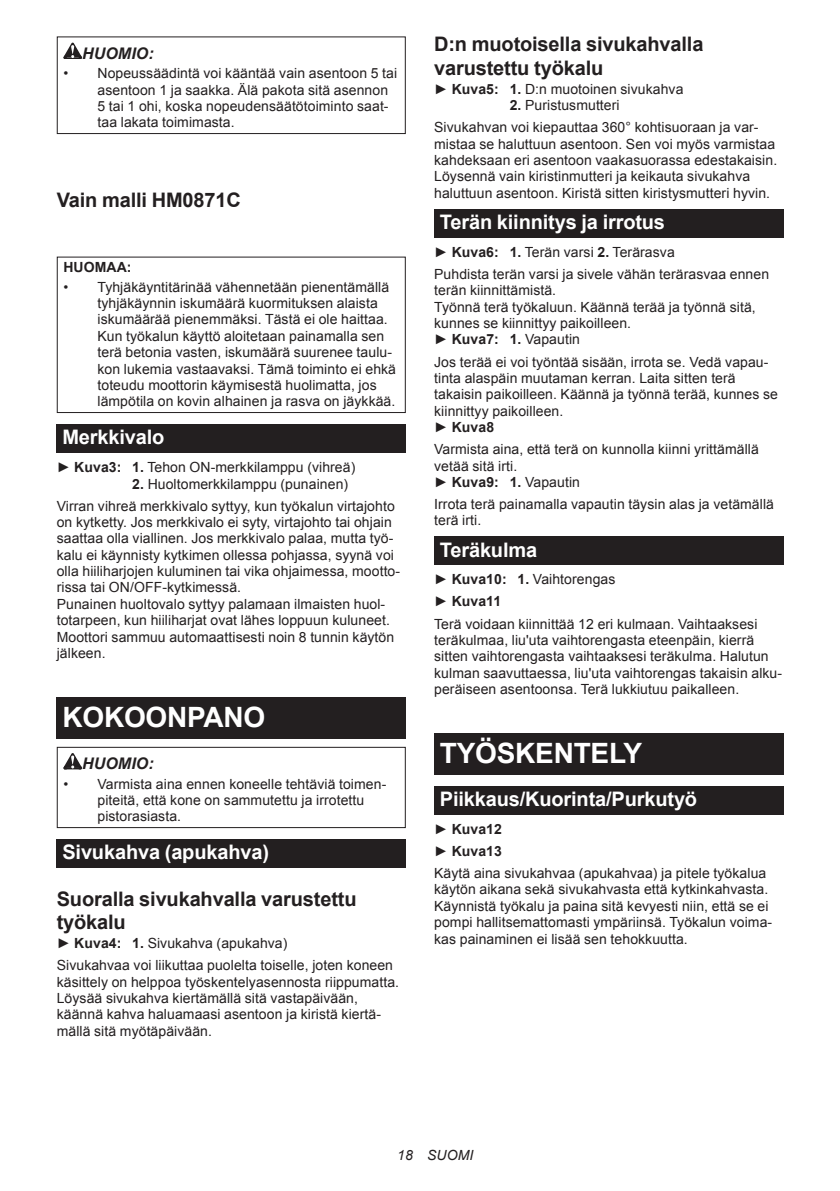
<style>
.page{position:relative;width:840px;height:1191px;background:#fff}
.page>*{position:absolute;margin:0;border:0;box-sizing:border-box;transform-origin:0 0}
.t1{font:700 28px "Arial";letter-spacing:-.01em;color:#fff}
.t2{font:700 20px/23.4px "Arial";letter-spacing:-.01em;color:#231f20}
.t3{font:700 20px "Arial";letter-spacing:-.01em;color:#fff}
.t4{font:italic 700 16px "Arial";letter-spacing:.005em;color:#231f20}
.t5{font:14px/16.4px "Arial";letter-spacing:.005em;color:#231f20}
.t6{font:italic 14px "Arial";letter-spacing:.005em;color:#231f20}
.t7{font:700 14px "Arial";letter-spacing:.005em;color:#231f20}
.s1{font-weight:700}
</style>
<div class="page">
<svg style="left:63px;top:43px;width:19px;height:16px"></svg>
<div style="left:57px;top:36px;width:348px;height:98px;border:1px solid #231f20"></div>
<div style="left:57px;top:256px;width:348px;height:157px;border:1px solid #231f20"></div>
<div style="left:57px;top:424px;width:348px;height:29px;background:#231f20"></div>
<div style="left:57px;top:697px;width:348px;height:42px;background:#231f20"></div>
<svg style="left:63px;top:753px;width:19px;height:16px"></svg>
<div style="left:57px;top:747px;width:348px;height:81px;border:1px solid #231f20"></div>
<div style="left:57px;top:839px;width:348px;height:29px;background:#231f20"></div>
<div style="left:434px;top:209px;width:348px;height:29px;background:#231f20"></div>
<div style="left:434px;top:537px;width:348px;height:28px;background:#231f20"></div>
<div style="left:434px;top:734px;width:348px;height:41px;background:#231f20"></div>
<div style="left:434px;top:786px;width:348px;height:28px;background:#231f20"></div>
<p class="t4" style="left:82px;top:43px;width:73px">HUOMIO:</p>
<p class="t5" style="left:97px;top:65px;width:301px;text-indent:-34px">• Nopeussäädintä voi kääntää vain asentoon 5 tai asentoon 1 ja saakka. Älä pakota sitä asennon 5 tai 1 ohi, koska nopeudensäätötoiminto saat&shy;taa lakata toimimasta.</p>
<h2 class="t2" style="left:57px;top:189px;width:185px">Vain malli HM0871C</h2>
<p class="t7" style="left:63px;top:258px;width:70px">HUOMAA:</p>
<p class="t5" style="left:97px;top:279px;width:300px;text-indent:-34px">• Tyhjäkäyntitärinää vähennetään pienentämällä tyhjäkäynnin iskumäärä kuormituksen alaista iskumäärää pienemmäksi. Tästä ei ole haittaa.<br>Kun työkalun käyttö aloitetaan painamalla sen terä betonia vasten, iskumäärä suurenee taulu&shy;kon lukemia vastaavaksi. Tämä toiminto ei ehkä toteudu moottorin käymisestä huolimatta, jos lämpötila on kovin alhainen ja rasva on jäykkää.</p>
<h2 class="t3" style="left:62px;top:424px;width:103px">Merkkivalo</h2>
<p class="t5" style="left:57px;top:459px;width:300px">► <span class="s1">Kuva3: 1.</span> Tehon ON-merkkilamppu (vihreä)</p>
<p class="t5" style="left:57px;top:473px;width:339px;line-height:22px;text-indent:75px"><span class="s1">2.</span> Huoltomerkkilamppu (punainen)<br>Virran vihreä merkkivalo syttyy, kun työkalun virtajohto</p>
<p class="t5" style="left:57px;top:514px;width:345px">on kytketty. Jos merkkivalo ei syty, virtajohto tai ohjain saattaa olla viallinen. Jos merkkivalo palaa, mutta työ&shy;kalu ei käynnisty kytkimen ollessa pohjassa, syynä voi olla hiiliharjojen kuluminen tai vika ohjaimessa, mootto&shy;rissa tai ON/OFF-kytkimessä.<br>Punainen huoltovalo syttyy palamaan ilmaisten huol&shy;totarpeen, kun hiiliharjat ovat lähes loppuun kuluneet.<br>Moottori sammuu automaattisesti noin 8 tunnin käytön jälkeen.</p>
<h1 class="t1" style="left:62px;top:699px;width:204px">KOKOONPANO</h1>
<p class="t4" style="left:82px;top:753px;width:73px">HUOMIO:</p>
<p class="t5" style="left:97px;top:775px;width:290px;text-indent:-34px">• Varmista aina ennen koneelle tehtäviä toimen&shy;piteitä, että kone on sammutettu ja irrotettu pistorasiasta.</p>
<h2 class="t3" style="left:62px;top:839px;width:208px">Sivukahva (apukahva)</h2>
<h2 class="t2" style="left:57px;top:887px;width:301px">Suoralla sivukahvalla varustettu työkalu</h2>
<p class="t5" style="left:57px;top:932px;width:337px;line-height:22px">► <span class="s1">Kuva4: 1.</span> Sivukahva (apukahva)<br>Sivukahvaa voi liikuttaa puolelta toiselle, joten koneen</p>
<p class="t5" style="left:57px;top:973px;width:344px">käsittely on helppoa työskentelyasennosta riippumatta.<br>Löysää sivukahva kiertämällä sitä vastapäivään, käännä kahva haluamaasi asentoon ja kiristä kiertä&shy;mällä sitä myötäpäivään.</p>
<h2 class="t2" style="left:434px;top:33px;width:270px">D:n muotoisella sivukahvalla varustettu työkalu</h2>
<p class="t5" style="left:434px;top:81px;width:251px">► <span class="s1">Kuva5: 1.</span> D:n muotoinen sivukahva</p>
<p class="t5" style="left:434px;top:94px;width:326px;line-height:22px;text-indent:75px"><span class="s1">2.</span> Puristusmutteri<br>Sivukahvan voi kiepauttaa 360° kohtisuoraan ja var-</p>
<p class="t5" style="left:434px;top:136px;width:344px">mistaa se haluttuun asentoon. Sen voi myös varmistaa kahdeksaan eri asentoon vaakasuorassa edestakaisin.<br>Löysennä vain kiristinmutteri ja keikauta sivukahva haluttuun asentoon. Kiristä sitten kiristysmutteri hyvin.</p>
<h2 class="t3" style="left:439px;top:209px;width:227px">Terän kiinnitys ja irrotus</h2>
<p class="t5" style="left:434px;top:241px;width:336px;line-height:22px">► <span class="s1">Kuva6: 1.</span> Terän varsi <span class="s1">2.</span> Terärasva<br>Puhdista terän varsi ja sivele vähän terärasvaa ennen</p>
<p class="t5" style="left:434px;top:282px;width:323px">terän kiinnittämistä.<br>Työnnä terä työkaluun. Käännä terää ja työnnä sitä, kunnes se kiinnittyy paikoilleen.<br>► <span class="s1">Kuva7: 1.</span> Vapautin</p>
<p class="t5" style="left:434px;top:353px;width:345px">Jos terää ei voi työntää sisään, irrota se. Vedä vapau&shy;tinta alaspäin muutaman kerran. Laita sitten terä takaisin paikoilleen. Käännä ja työnnä terää, kunnes se kiinnittyy paikoilleen.<br>► <span class="s1">Kuva8</span></p>
<p class="t5" style="left:434px;top:441px;width:326px">Varmista aina, että terä on kunnolla kiinni yrittämällä vetää sitä irti.<br>► <span class="s1">Kuva9: 1.</span> Vapautin</p>
<p class="t5" style="left:434px;top:496px;width:341px">Irrota terä painamalla vapautin täysin alas ja vetämällä terä irti.</p>
<h2 class="t3" style="left:439px;top:536px;width:99px">Teräkulma</h2>
<p class="t5" style="left:434px;top:568px;width:324px;line-height:22px">► <span class="s1">Kuva10: 1.</span> Vaihtorengas<br>► <span class="s1">Kuva11<br></span>Terä voidaan kiinnittää 12 eri kulmaan. Vaihtaaksesi</p>
<p class="t5" style="left:434px;top:632px;width:349px">teräkulmaa, liu'uta vaihtorengasta eteenpäin, kierrä sitten vaihtorengasta vaihtaaksesi teräkulma. Halutun kulman saavuttaessa, liu'uta vaihtorengas takaisin alku&shy;peräiseen asentoonsa. Terä lukkiutuu paikalleen.</p>
<h1 class="t1" style="left:439px;top:735px;width:204px">TYÖSKENTELY</h1>
<h2 class="t3" style="left:439px;top:786px;width:259px">Piikkaus/Kuorinta/Purkutyö</h2>
<p class="t5" style="left:434px;top:818px;width:333px;line-height:22px">► <span class="s1">Kuva12<br></span>► <span class="s1">Kuva13<br></span>Käytä aina sivukahvaa (apukahvaa) ja pitele työkalua</p>
<p class="t5" style="left:434px;top:881px;width:339px">käytön aikana sekä sivukahvasta että kytkinkahvasta.<br>Käynnistä työkalu ja paina sitä kevyesti niin, että se ei pompi hallitsemattomasti ympäriinsä. Työkalun voima&shy;kas painaminen ei lisää sen tehokkuutta.</p>
<p class="t6" style="left:397px;top:1146px;width:78px">18 SUOMI</p>
</div>
